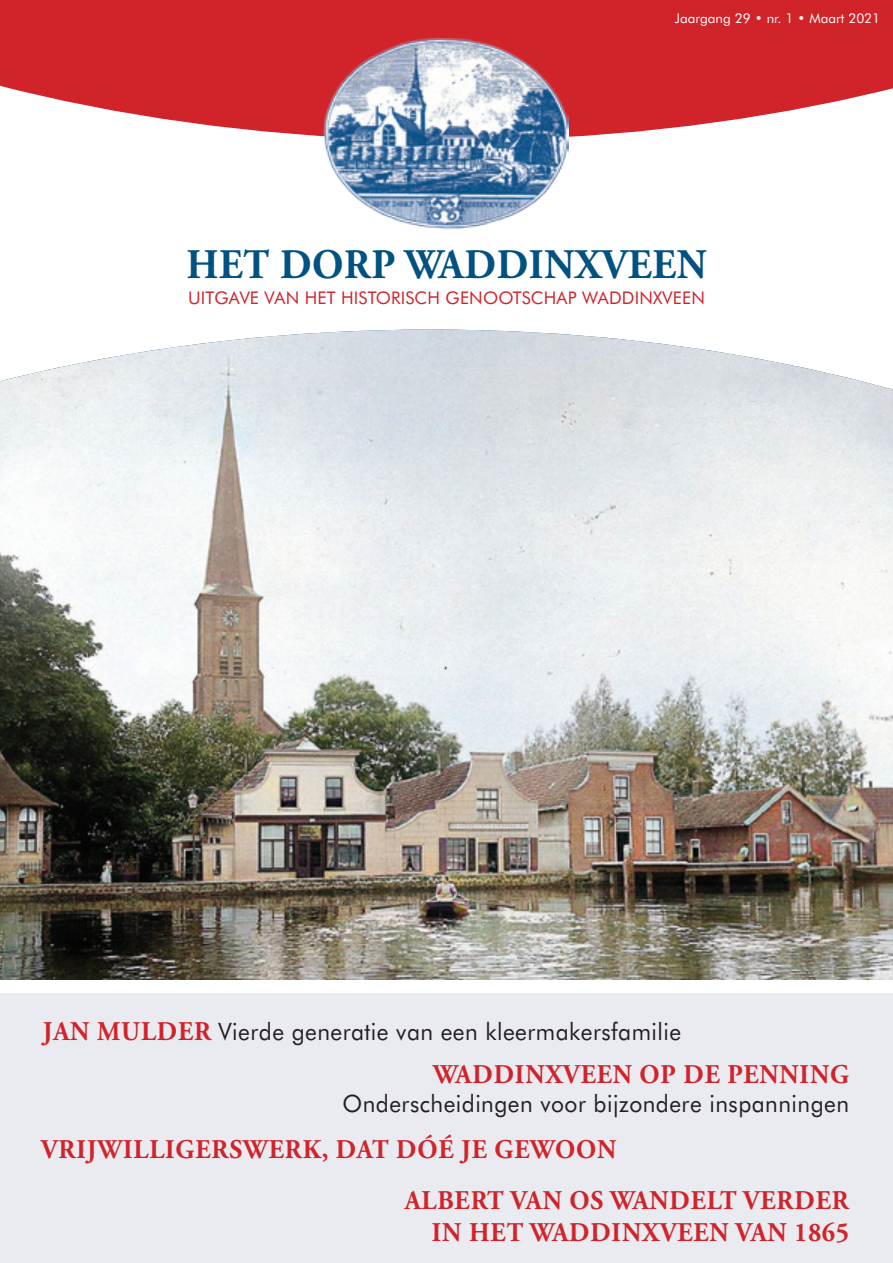
<style>
.page{position:relative;width:893px;height:1263px;background:#fff}
.page>*{position:absolute;margin:0;border:0;box-sizing:border-box;transform-origin:0 0}
.t1{font:700 42px "Adobe Garamond Pro";letter-spacing:.015em;color:#015181;scale:.95 1}
.t2{font:700 27px/50.7px "Adobe Garamond Pro";letter-spacing:.035em;color:#d1232a;scale:.95 1}
.t3{font:24px "Futura BT";letter-spacing:.02em;color:#231f20;scale:.95 1}
.t4{font:17.4px "Futura BT";letter-spacing:.01em;color:#d1232a}
.t5{font:13.5px "Futura BT";color:#fff}
.s1{font-family:"Adobe Garamond Pro";font-weight:700;font-size:27px;color:#d1232a}
</style>
<div class="page">
<div style="left:0;top:980px;width:893px;height:283px;background:#e9ebf1"></div>
<svg style="left:0;top:0;width:893px;height:140px;background:#d7444a"></svg>
<img style="left:0;top:330px;width:893px;height:650px">
<img style="left:322px;top:34px;width:246px;height:196px">
<div style="left:0;top:980px;width:893px;height:13px;background:#fff"></div>
<p class="t5" style="left:675px;top:10px;width:207px">Jaargang 29 • nr. 1 • Maart 2021</p>
<h1 class="t1" style="left:186px;top:240px;width:549px">HET DORP WADDINXVEEN</h1>
<p class="t4" style="left:188px;top:287px;width:518px">UITGAVE VAN HET HISTORISCH GENOOTSCHAP WADDINXVEEN</p>
<p class="t3" style="left:43px;top:1017px;width:673px"><span class="s1">JAN MULDER</span> Vierde generatie van een kleermakersfamilie</p>
<p class="t2" style="left:433px;top:1049px;width:44px">WADDINXVEEN</p>
<p class="t2" style="left:640px;top:1049px;width:112px">OPDEPENNIN</p>
<p class="t2" style="left:830px;top:1049px;width:21px">G</p>
<p class="t3" style="left:342px;top:1088px;width:535px">Onderscheidingen voor bijzondere inspanningen</p>
<p class="t2" style="left:41px;top:1124px;width:35px">VRIJWILLI</p>
<p class="t2" style="left:176px;top:1124px;width:94px">GERSWER</p>
<p class="t2" style="left:303px;top:1124px;width:55px">K, DAT</p>
<p class="t2" style="left:405px;top:1124px;width:138px;text-indent:-9px">D ÓÉ JE GEWOON<br>ALBERT</p>
<p class="t2" style="left:510px;top:1175px;width:20px">VAN</p>
<p class="t2" style="left:569px;top:1175px;width:63px">OS WANDELT</p>
<p class="t2" style="left:743px;top:1175px;width:20px">VERDER</p>
<p class="t2" style="left:432px;top:1207px;width:59px">IN HET</p>
<p class="t2" style="left:530px;top:1207px;width:44px">WADDINXVEEN</p>
<p class="t2" style="left:735px;top:1207px;width:20px">VAN</p>
<p class="t2" style="left:794px;top:1207px;width:59px">1865</p>
</div>
